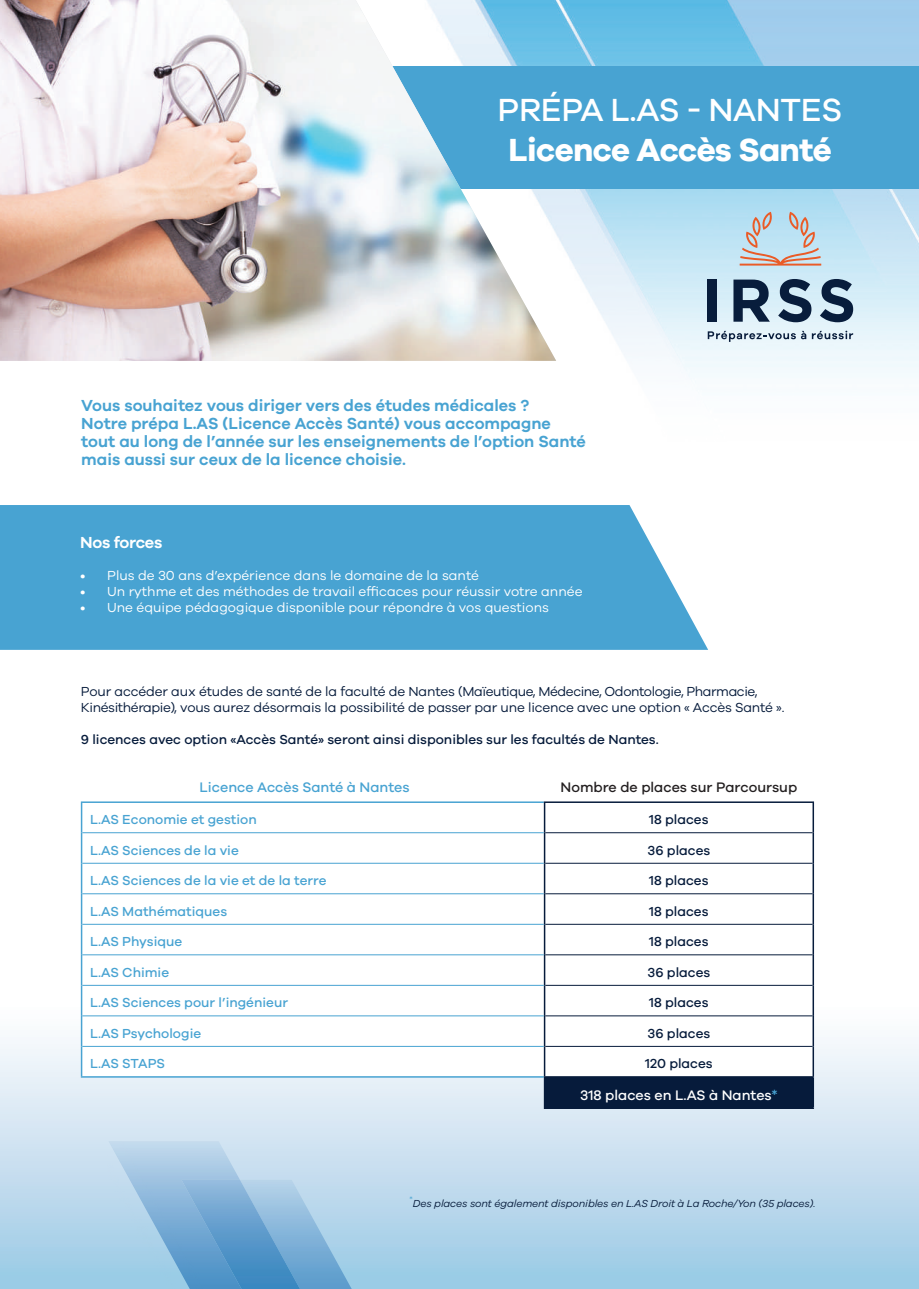
<style>
.page{position:relative;width:919px;height:1289px;background:#fff}
.page>*{position:absolute;margin:0;border:0;box-sizing:border-box;transform-origin:0 0}
.t1{font:700 33px "Galano Grotesque";letter-spacing:-.02em;color:#fff}
.t2{font:500 33px "Galano Grotesque";letter-spacing:-.01em;color:#fff}
.t3{font:600 16.5px/18px "Galano Grotesque";color:#48a3d2}
.t4{font:600 16.5px "Galano Grotesque";letter-spacing:-.02em;color:#fff}
.t5{font:500 14.25px "Galano Grotesque";color:#231f20}
.t6{font:500 14.25px "Galano Grotesque";color:#48a3d2}
.t7{font:500 14.25px "Galano Grotesque";color:#fff}
.t8{font:13.5px/16.2px "Galano Grotesque";letter-spacing:-.01em;color:#061b3b}
.t9{font:13.5px "Galano Grotesque";color:#fff}
.t10{font:500 13.5px "Galano Grotesque";color:#48a3d2}
.t11{font:500 13.5px "Galano Grotesque";color:#061b3b}
.t12{font:italic 10.5px "Galano Grotesque";letter-spacing:-.01em;color:#061b3b}
.s1{color:#48a3d2}
</style>
<div class="page">
<img style="left:556px;top:0;width:362px;height:382px">
<svg style="left:0;top:801px;width:918px;height:487px"></svg>
<div style="left:81px;top:66px;width:837px;height:122px;background:#48a3d2"></div>
<img style="left:0;top:0;width:556px;height:361px">
<svg style="left:739px;top:212px;width:82px;height:53px;background:#c5c8cb"></svg>
<div style="left:707px;top:279px;width:10px;height:43px;background:#081d3c"></div>
<svg style="left:733px;top:279px;width:36px;height:43px;background:#50667d"></svg>
<svg style="left:778px;top:279px;width:33px;height:43px"></svg>
<svg style="left:819px;top:279px;width:34px;height:43px"></svg>
<svg style="left:707px;top:331px;width:146px;height:11px;background:#afbeca"></svg>
<img style="left:108px;top:1141px;width:135px;height:147px">
<img style="left:301px;top:1179px;width:52px;height:109px">
<img style="left:181px;top:1179px;width:120px;height:109px">
<div style="left:0;top:505px;width:708px;height:145px;background:#48a3d2"></div>
<svg style="left:82px;top:803px;width:730px;height:273px"></svg>
<div style="left:544px;top:1076px;width:269px;height:32px;background:#061b3b"></div>
<svg style="left:81px;top:803px;width:1px;height:29px"></svg>
<hr style="left:81px;top:832px;width:1px;height:31px;background:#48a3d2">
<hr style="left:81px;top:863px;width:1px;height:30px;background:#48a3d2">
<hr style="left:81px;top:893px;width:1px;height:31px;background:#48a3d2">
<hr style="left:81px;top:924px;width:1px;height:30px;background:#48a3d2">
<hr style="left:81px;top:954px;width:1px;height:31px;background:#48a3d2">
<hr style="left:81px;top:985px;width:1px;height:30px;background:#48a3d2">
<hr style="left:81px;top:1015px;width:1px;height:31px;background:#48a3d2">
<hr style="left:81px;top:801px;width:463px;height:2px;background:#48a3d2">
<svg style="left:544px;top:803px;width:1px;height:29px"></svg>
<hr style="left:812px;top:803px;width:2px;height:29px;background:#061b3b">
<hr style="left:544px;top:832px;width:1px;height:31px;background:#061b3b">
<hr style="left:812px;top:832px;width:2px;height:31px;background:#061b3b">
<hr style="left:544px;top:863px;width:1px;height:30px;background:#061b3b">
<hr style="left:812px;top:863px;width:2px;height:30px;background:#061b3b">
<hr style="left:544px;top:893px;width:1px;height:31px;background:#061b3b">
<hr style="left:812px;top:893px;width:2px;height:31px;background:#061b3b">
<hr style="left:544px;top:924px;width:1px;height:30px;background:#061b3b">
<hr style="left:812px;top:924px;width:2px;height:30px;background:#061b3b">
<hr style="left:544px;top:954px;width:1px;height:31px;background:#061b3b">
<hr style="left:812px;top:954px;width:2px;height:31px;background:#061b3b">
<hr style="left:544px;top:985px;width:1px;height:30px;background:#061b3b">
<hr style="left:812px;top:985px;width:2px;height:30px;background:#061b3b">
<hr style="left:544px;top:1015px;width:1px;height:31px;background:#061b3b">
<hr style="left:812px;top:1015px;width:2px;height:31px;background:#061b3b">
<hr style="left:812px;top:1077px;width:2px;height:30px;background:#061b3b">
<hr style="left:544px;top:1107px;width:270px;height:1px;background:#061b3b">
<hr style="left:544px;top:801px;width:270px;height:2px;background:#061b3b">
<hr style="left:81px;top:1046px;width:1px;height:30px;background:#48a3d2">
<hr style="left:81px;top:1076px;width:463px;height:1px;background:#48a3d2">
<hr style="left:544px;top:1046px;width:1px;height:30px;background:#061b3b">
<hr style="left:812px;top:1046px;width:2px;height:30px;background:#061b3b">
<hr style="left:544px;top:1076px;width:270px;height:1px;background:#061b3b">
<hr style="left:82px;top:832px;width:462px;height:1px;background:#48a3d2">
<hr style="left:82px;top:862px;width:462px;height:1px;background:#48a3d2">
<hr style="left:82px;top:893px;width:462px;height:1px;background:#48a3d2">
<hr style="left:82px;top:923px;width:462px;height:1px;background:#48a3d2">
<hr style="left:82px;top:954px;width:462px;height:1px;background:#48a3d2">
<hr style="left:82px;top:984px;width:462px;height:1px;background:#48a3d2">
<hr style="left:82px;top:1015px;width:462px;height:1px;background:#48a3d2">
<hr style="left:82px;top:1045px;width:462px;height:1px;background:#48a3d2">
<hr style="left:545px;top:832px;width:267px;height:1px;background:#061b3b">
<hr style="left:545px;top:862px;width:267px;height:1px;background:#061b3b">
<hr style="left:545px;top:893px;width:267px;height:1px;background:#061b3b">
<hr style="left:545px;top:923px;width:267px;height:1px;background:#061b3b">
<hr style="left:545px;top:954px;width:267px;height:1px;background:#061b3b">
<hr style="left:545px;top:984px;width:267px;height:1px;background:#061b3b">
<hr style="left:545px;top:1015px;width:267px;height:1px;background:#061b3b">
<hr style="left:545px;top:1045px;width:267px;height:1px;background:#061b3b">
<h1 class="t2" style="left:497px;top:90px;width:346px">PRÉPA L.AS - NANTES</h1>
<h1 class="t1" style="left:508px;top:129px;width:324px">Licence Accès Santé</h1>
<p class="t3" style="left:81px;top:396px;width:506px">Vous souhaitez vous diriger vers des études médicales ?<br>Notre prépa L.AS (Licence Accès Santé) vous accompagne tout au long de l’année sur les enseignements de l’option Santé mais aussi sur ceux de la licence choisie.</p>
<p class="t4" style="left:80px;top:532px;width:84px">Nos forces</p>
<p class="t9" style="left:80px;top:567px;width:400px">• Plus de 30 ans d’expérience dans le domaine de la santé</p>
<p class="t9" style="left:80px;top:583px;width:504px">• Un rythme et des méthodes de travail efficaces pour réussir votre année</p>
<p class="t9" style="left:80px;top:599px;width:470px">• Une équipe pédagogique disponible pour répondre à vos questions</p>
<p class="t8" style="left:81px;top:682px;width:705px">Pour accéder aux études de santé de la faculté de Nantes (Maïeutique, Médecine, Odontologie, Pharmacie,<br>Kinésithérapie), vous aurez désormais la possibilité de passer par une licence avec une option « Accès Santé ».</p>
<p class="t11" style="left:81px;top:731px;width:579px">9 licences avec option «Accès Santé» seront ainsi disponibles sur les facultés de Nantes.</p>
<p class="t6" style="left:199px;top:778px;width:211px">Licence Accès Santé à Nantes</p>
<p class="t5" style="left:560px;top:778px;width:238px">Nombre de places sur Parcoursup</p>
<p class="t10" style="left:90px;top:811px;width:168px">L.AS Economie et gestion</p>
<p class="t11" style="left:649px;top:811px;width:61px">18 places</p>
<p class="t10" style="left:90px;top:842px;width:150px">L.AS Sciences de la vie</p>
<p class="t11" style="left:647px;top:842px;width:64px">36 places</p>
<p class="t10" style="left:90px;top:872px;width:238px">L.AS Sciences de la vie et de la terre</p>
<p class="t11" style="left:649px;top:872px;width:61px">18 places</p>
<p class="t10" style="left:90px;top:903px;width:139px">L.AS Mathématiques</p>
<p class="t11" style="left:649px;top:903px;width:61px">18 places</p>
<p class="t10" style="left:90px;top:933px;width:94px">L.AS Physique</p>
<p class="t11" style="left:649px;top:933px;width:61px">18 places</p>
<p class="t10" style="left:90px;top:964px;width:81px">L.AS Chimie</p>
<p class="t11" style="left:647px;top:964px;width:64px">36 places</p>
<p class="t10" style="left:90px;top:994px;width:199px">L.AS Sciences pour l’ingénieur</p>
<p class="t11" style="left:649px;top:994px;width:61px">18 places</p>
<p class="t10" style="left:90px;top:1025px;width:113px">L.AS Psychologie</p>
<p class="t11" style="left:647px;top:1025px;width:64px">36 places</p>
<p class="t10" style="left:90px;top:1055px;width:76px">L.AS STAPS</p>
<p class="t11" style="left:645px;top:1055px;width:69px">120 places</p>
<p class="t7" style="left:580px;top:1086px;width:199px">318 places en L.AS à Nantes<span class="s1">*</span></p>
<p class="t12" style="left:409px;top:1196px;width:407px"><sup>*</sup>Des places sont également disponibles en L.AS Droit à La Roche/Yon (35 places).</p>
</div>
